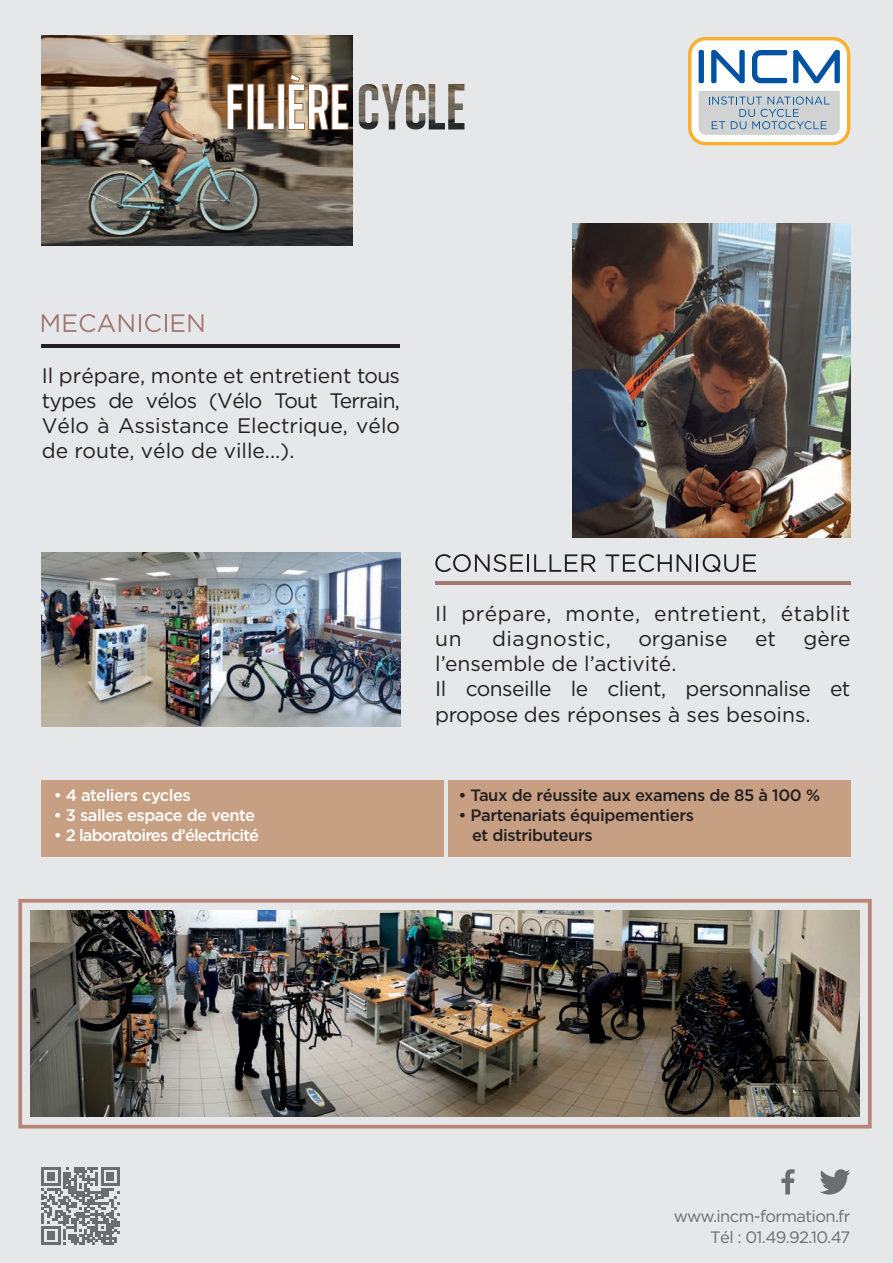
<style>
.page{position:relative;width:893px;height:1263px;background:#e6e7e9}
.page>*{position:absolute;margin:0;border:0;box-sizing:border-box;transform-origin:0 0}
.t1{font:21px/25.2px "Gotham HTF";color:#231f20;text-align:justify}
.t2{font:21px/25.2px "Gotham HTF";letter-spacing:-.025em;color:#231f20}
.t3{font:21px/25.2px "Gotham HTF";letter-spacing:.025em;color:#231f20}
.t4{font:500 16.5px/19.8px "Gotham HTF";letter-spacing:-.025em;color:#231f20}
.t5{font:500 16.5px "Gotham HTF";letter-spacing:-.045em;color:#fff}
.t6{font:16.5px/21px "Gotham HTF";letter-spacing:-.035em;color:#6c6d70;text-align:right}
</style>
<div class="page">
<div style="left:448px;top:780px;width:402px;height:76px;background:#c7a084"></div>
<img style="left:42px;top:35px;width:310px;height:211px">
<img style="left:31px;top:910px;width:828px;height:207px">
<img style="left:359px;top:84px;width:105px;height:45px">
<svg style="left:226px;top:83px;width:18px;height:47px"></svg>
<div style="left:247px;top:84px;width:7px;height:46px;background:#fff;border:1px solid #906340"></div>
<svg style="left:257px;top:83px;width:18px;height:47px"></svg>
<div style="left:277px;top:84px;width:8px;height:46px;background:#fff;border:1px solid #906340"></div>
<svg style="left:288px;top:73px;width:61px;height:57px;background:#ab9e92"></svg>
<svg style="left:435px;top:554px;width:161px;height:18px"></svg>
<svg style="left:606px;top:554px;width:150px;height:18px"></svg>
<hr style="left:42px;top:345px;width:358px;height:3px;background:#231f20">
<hr style="left:435px;top:581px;width:415px;height:4px;background:#a37971">
<div style="left:18px;top:899px;width:854px;height:229px;border:4px solid #b9867a"></div>
<svg style="left:42px;top:314px;width:161px;height:18px"></svg>
<div style="left:42px;top:780px;width:402px;height:76px;background:#c7a084"></div>
<svg style="left:688px;top:37px;width:162px;height:108px;background:#cdd2d0"></svg>
<img style="left:573px;top:223px;width:277px;height:314px">
<img style="left:42px;top:552px;width:358px;height:174px">
<svg style="left:42px;top:1167px;width:77px;height:78px"></svg>
<svg style="left:781px;top:1169px;width:14px;height:25px"></svg>
<svg style="left:819px;top:1169px;width:31px;height:25px"></svg>
<p class="t1" style="left:42px;top:362px;width:360px">Il prépare, monte et entretient tous types de vélos (Vélo Tout Terrain, Vélo à Assistance Electrique, vélo de route, vélo de ville...).</p>
<p class="t5" style="left:54px;top:786px;width:138px">• 4 ateliers cycles</p>
<p class="t5" style="left:54px;top:806px;width:203px">• 3 salles espace de vente</p>
<p class="t5" style="left:54px;top:825px;width:207px">• 2 laboratoires d’électricité</p>
<p class="t3" style="left:435px;top:600px;width:417px">Il prépare, monte, entretient, établit un</p>
<p class="t3" style="left:492px;top:626px;width:120px">diagnostic,</p>
<p class="t1" style="left:638px;top:626px;width:91px">organise</p>
<p class="t1" style="left:755px;top:626px;width:22px">et</p>
<p class="t1" style="left:804px;top:626px;width:48px">gère</p>
<p class="t2" style="left:435px;top:651px;width:417px">l’ensemble de l’activité.<br>Il conseille le client, personnalise et propose des réponses à ses besoins.</p>
<p class="t4" style="left:458px;top:785px;width:363px">• Taux de réussite aux examens de 85 à 100 %</p>
<p class="t4" style="left:472px;top:805px;width:224px;text-indent:-14px">• Partenariats équipementiers et distributeurs</p>
<p class="t6" style="left:674px;top:1205px;width:178px">www.incm-formation.fr<br>Tél : 01.49.92.10.47</p>
</div>
